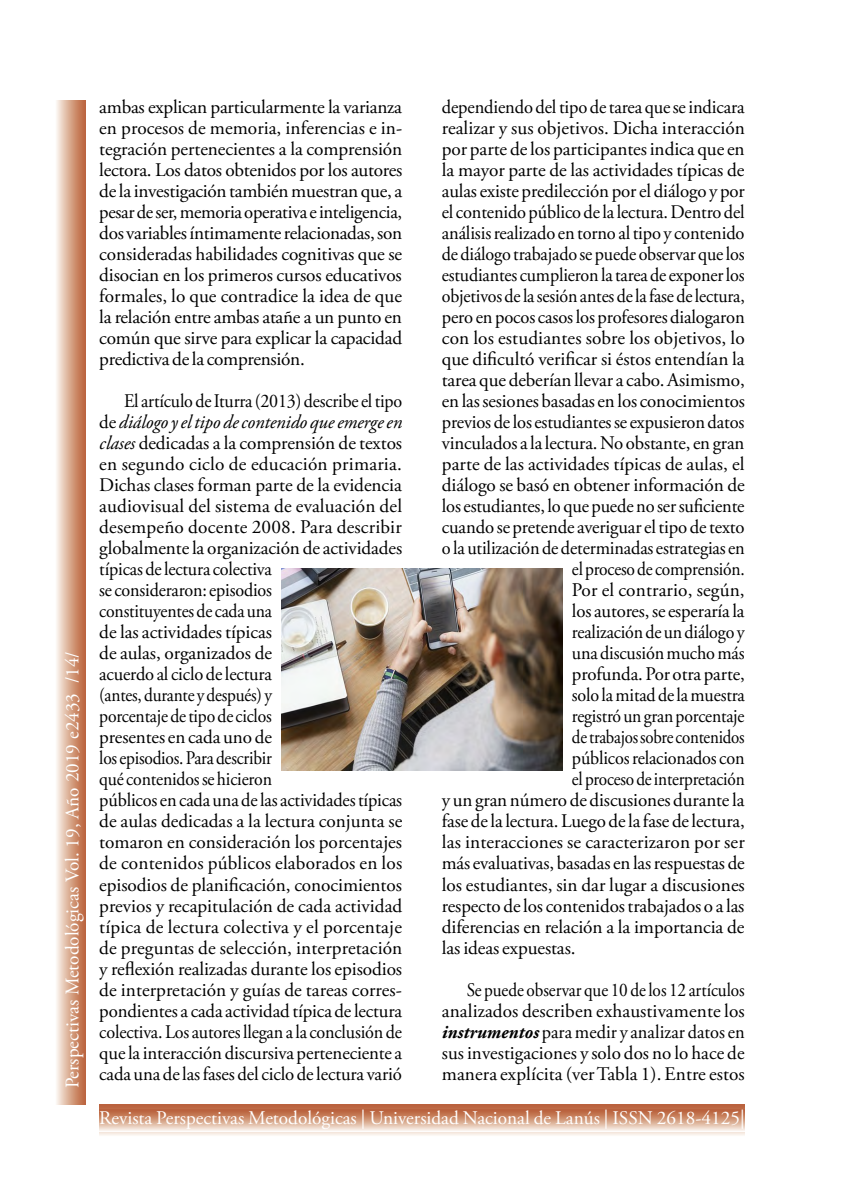
<style>
.page{position:relative;width:844px;height:1191px;background:#fff}
.page>*{position:absolute;margin:0;border:0;box-sizing:border-box;transform-origin:0 0}
.t1{font:19.25px/21px "Adobe Garamond Pro";letter-spacing:-.005em;color:#000;text-align:justify}
.t2{font:19.25px/21px "Adobe Garamond Pro";letter-spacing:-.005em;color:#000;scale:.93 1}
.t3{font:19.25px "Adobe Garamond Pro";letter-spacing:-.005em;color:#000;scale:.96 1}
.t4{font:19.25px/21px "Adobe Garamond Pro";letter-spacing:-.005em;color:#000;text-align:justify;scale:.89 1}
.t5{font:19.25px "Adobe Garamond Pro";letter-spacing:-.005em;color:#000;scale:.94 1}
.t6{font:19.25px "Adobe Garamond Pro";color:#fff}
.t7{font:19.25px "Adobe Garamond Pro";letter-spacing:-.005em;color:#000;scale:.95 1}
.t8{font:19.25px "Adobe Garamond Pro";letter-spacing:-.005em;color:#000;scale:.88 1}
.t9{font:19.25px "Adobe Garamond Pro";letter-spacing:-.005em;color:#000;scale:.9 1}
.t10{font:19.25px "Adobe Garamond Pro";letter-spacing:-.005em;color:#000;scale:.92 1}
.t11{font:19.25px "Adobe Garamond Pro";letter-spacing:-.005em;color:#000;scale:.91 1}
.s1{font-style:italic}
.s2{font-weight:700;font-style:italic}
</style>
<div class="page">
<svg style="left:56px;top:100px;width:30px;height:1005px;background:#d8a68d"></svg>
<svg style="left:99px;top:1105px;width:645px;height:31px"></svg>
<div style="left:99px;top:1109px;width:645px;height:22px;background:linear-gradient(to bottom,#b35124,#f4e6db)"></div>
<img style="left:282px;top:568px;width:280px;height:203px">
<p class="t6" style="left:61px;top:1088px;width:438px;rotate:-90deg">Perspectivas Metodológicas Vol. 19, Año 2019 e2433 /14/</p>
<p class="t1" style="left:99px;top:97px;width:304px">ambas explican particularmente la varianza en procesos de memoria, inferencias e in&shy;tegración pertenecientes a la comprensión lectora. Los datos obtenidos por los autores de la investigación también muestran que, a pesar de ser, memoria operativa e inteligencia, dos variables íntimamente relacionadas, son consideradas habilidades cognitivas que se disocian en los primeros cursos educativos formales, lo que contradice la idea de que la relación entre ambas atañe a un punto en común que sirve para explicar la capacidad predictiva de la comprensión.</p>
<p class="t2" style="left:99px;top:391px;width:327px;text-indent:25px">El artículo de Iturra (2013) describe el tipo de <span class="s1">diálogo y el tipo de contenido que emerge en clases</span> dedicadas a la comprensión de textos en segundo ciclo de educación primaria.<br>Dichas clases forman parte de la evidencia audiovisual del sistema de evaluación del desempeño docente 2008. Para describir globalmente la organización de actividades típicas de lectura colectiva<br>se consideraron: episodios<br>constituyentes de cada una<br>de las actividades típicas<br>de aulas, organizados de<br>acuerdo al ciclo de lectura<br>(antes, durante y después) y<br>porcentaje de tipo de ciclos<br>presentes en cada uno de<br>los episodios. Para describir<br>qué contenidos se hicieron<br>públicos en cada una de las actividades típicas de aulas dedicadas a la lectura conjunta se tomaron en consideración los porcentajes de contenidos públicos elaborados en los episodios de planificación, conocimientos previos y recapitulación de cada actividad típica de lectura colectiva y el porcentaje de preguntas de selección, interpretación y reflexión realizadas durante los episodios de interpretación y guías de tareas corres&shy;pondientes a cada actividad típica de lectura colectiva. Los autores llegan a la conclusión de que la interacción discursiva perteneciente a cada una de las fases del ciclo de lectura varió</p>
<p class="t3" style="left:441px;top:96px;width:316px">dependiendo del tipo de tarea que se indicara</p>
<p class="t1" style="left:441px;top:118px;width:304px">realizar y sus objetivos. Dicha interacción</p>
<p class="t1" style="left:441px;top:139px;width:304px">por parte de los participantes indica que en</p>
<p class="t1" style="left:441px;top:160px;width:304px">la mayor parte de las actividades típicas de</p>
<p class="t1" style="left:441px;top:181px;width:304px">aulas existe predilección por el diálogo y por</p>
<p class="t7" style="left:441px;top:201px;width:320px">el contenido público de la lectura. Dentro del</p>
<p class="t3" style="left:441px;top:222px;width:317px">análisis realizado en torno al tipo y contenido</p>
<p class="t5" style="left:441px;top:243px;width:323px">de diálogo trabajado se puede observar que los</p>
<p class="t5" style="left:441px;top:264px;width:323px">estudiantes cumplieron la tarea de exponer los</p>
<p class="t2" style="left:441px;top:286px;width:327px">objetivos de la sesión antes de la fase de lectura,</p>
<p class="t3" style="left:441px;top:306px;width:317px">pero en pocos casos los profesores dialogaron</p>
<p class="t1" style="left:441px;top:328px;width:304px">con los estudiantes sobre los objetivos, lo</p>
<p class="t1" style="left:441px;top:349px;width:304px">que dificultó verificar si éstos entendían la</p>
<p class="t1" style="left:441px;top:370px;width:304px">tarea que deberían llevar a cabo. Asimismo,</p>
<p class="t1" style="left:441px;top:391px;width:304px">en las sesiones basadas en los conocimientos</p>
<p class="t3" style="left:441px;top:411px;width:317px">previos de los estudiantes se expusieron datos</p>
<p class="t1" style="left:441px;top:433px;width:304px">vinculados a la lectura. No obstante, en gran</p>
<p class="t1" style="left:441px;top:454px;width:304px">parte de las actividades típicas de aulas, el</p>
<p class="t1" style="left:441px;top:475px;width:304px">diálogo se basó en obtener información de</p>
<p class="t3" style="left:441px;top:495px;width:317px">los estudiantes, lo que puede no ser suficiente</p>
<p class="t1" style="left:441px;top:517px;width:304px">cuando se pretende averiguar el tipo de texto</p>
<p class="t7" style="left:441px;top:537px;width:320px">o la utilización de determinadas estrategias en</p>
<p class="t11" style="left:572px;top:558px;width:191px">el proceso de comprensión.</p>
<p class="t1" style="left:572px;top:580px;width:174px">Por el contrario, según,</p>
<p class="t1" style="left:572px;top:601px;width:174px">los autores, se esperaría la</p>
<p class="t2" style="left:572px;top:622px;width:187px">realización de un diálogo y</p>
<p class="t5" style="left:572px;top:642px;width:185px">una discusión mucho más</p>
<p class="t1" style="left:572px;top:664px;width:174px">profunda. Por otra parte,</p>
<p class="t5" style="left:572px;top:684px;width:185px">solo la mitad de la muestra</p>
<p class="t10" style="left:572px;top:705px;width:189px">registró un gran porcentaje</p>
<p class="t8" style="left:572px;top:726px;width:198px">de trabajos sobre contenidos</p>
<p class="t5" style="left:572px;top:747px;width:185px">públicos relacionados con</p>
<p class="t9" style="left:572px;top:768px;width:193px">el proceso de interpretación</p>
<p class="t1" style="left:441px;top:790px;width:304px">y un gran número de discusiones durante la</p>
<p class="t1" style="left:441px;top:811px;width:304px">fase de la lectura. Luego de la fase de lectura,</p>
<p class="t1" style="left:441px;top:832px;width:304px">las interacciones se caracterizaron por ser</p>
<p class="t1" style="left:441px;top:853px;width:304px">más evaluativas, basadas en las respuestas de</p>
<p class="t1" style="left:441px;top:874px;width:304px">los estudiantes, sin dar lugar a discusiones</p>
<p class="t1" style="left:441px;top:895px;width:304px">respecto de los contenidos trabajados o a las</p>
<p class="t1" style="left:441px;top:916px;width:304px">diferencias en relación a la importancia de</p>
<p class="t1" style="left:441px;top:937px;width:135px">las ideas expuestas.</p>
<p class="t4" style="left:441px;top:979px;width:342px;text-indent:25px">Se puede observar que 10 de los 12 artículos analizados describen exhaustivamente los <span class="s2">instrumentos</span> para medir y analizar datos en sus investigaciones y solo dos no lo hace de manera explícita (ver Tabla 1). Entre estos</p>
<p class="t6" style="left:99px;top:1106px;width:646px">Revista Perspectivas Metodológicas | Universidad Nacional de Lanús | ISSN 2618-4125|</p>
</div>
